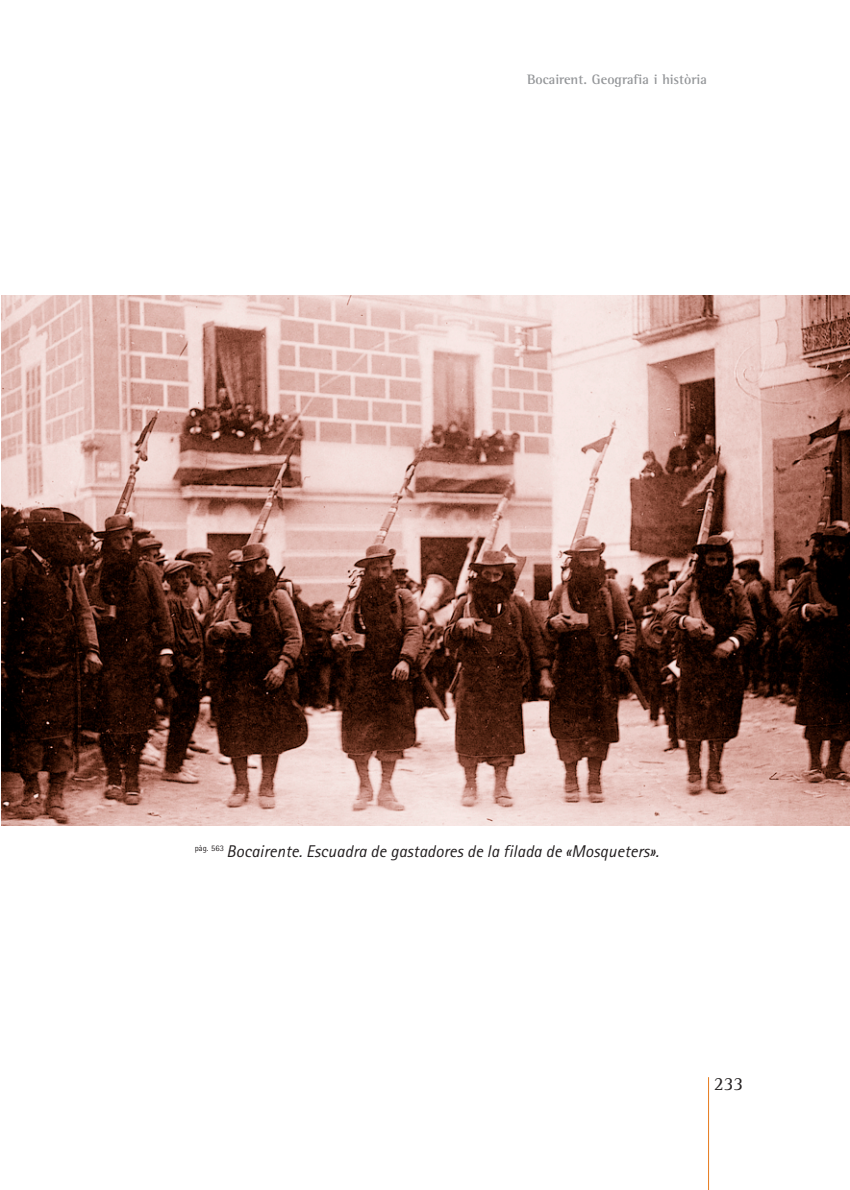
<style>
.page{position:relative;width:850px;height:1190px;background:#fff}
.page>*{position:absolute;margin:0;border:0;box-sizing:border-box;transform-origin:0 0}
.t1{font:19px "Rotis Semi Serif";color:#231f20}
.t2{font:italic 17px "Rotis Sans Serif";letter-spacing:.005em;color:#231f20}
.t3{font:700 14px "Rotis Semi Serif";color:#939598}
</style>
<div class="page">
<hr style="left:708px;top:1077px;width:1px;height:113px;background:#e67b1d">
<img style="left:1px;top:295px;width:849px;height:531px">
<p class="t3" style="left:527px;top:74px;width:181px">Bocairent. Geografia i història</p>
<p class="t2" style="left:195px;top:846px;width:466px"><sup>pàg.</sup> <sup>563</sup> Bocairente. Escuadra de gastadores de la filada de «Mosqueters».</p>
<p class="t1" style="left:714px;top:1077px;width:31px">233</p>
</div>
